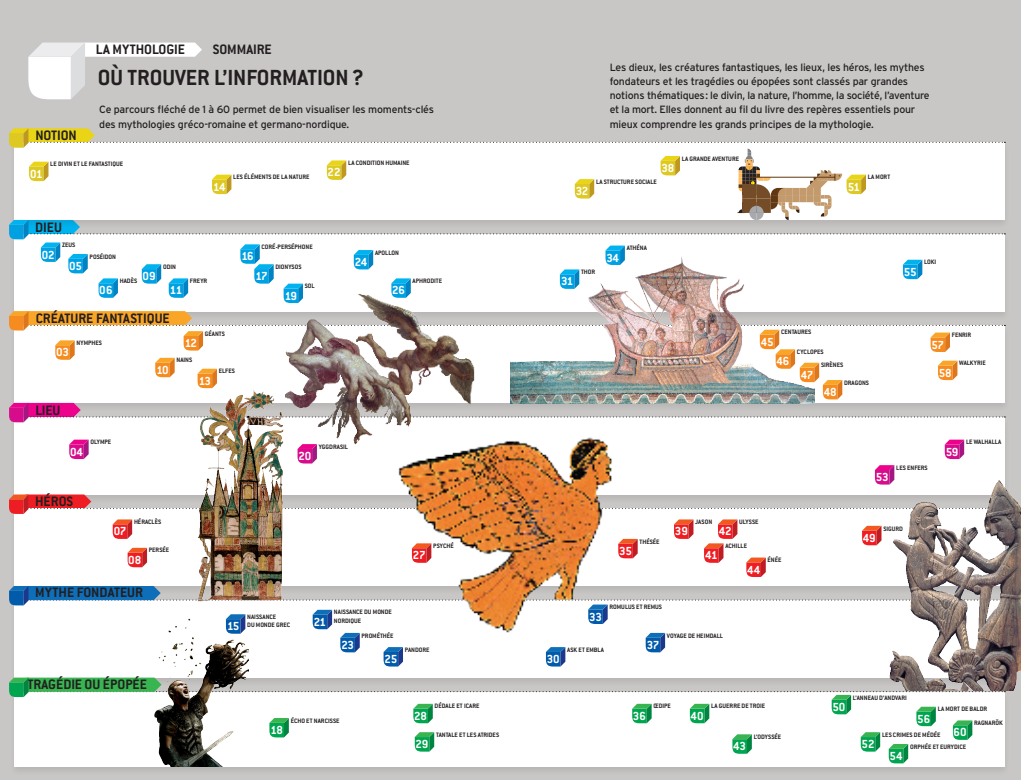
<style>
.page{position:relative;width:1021px;height:780px;background:#fff}
.page>*{position:absolute;margin:0;border:0;box-sizing:border-box;transform-origin:0 0}
.t1{font:700 24px "Conduit ITC";color:#231f20}
.t2{font:700 15px "Conduit ITC";color:#231f20}
.t3{font:700 12.8px "Conduit ITC";letter-spacing:-.02em;color:#fff}
.t4{font:10.5px/14.2px "Interstate";letter-spacing:-.02em;color:#231f20}
.t5{font:700 7px/8.4px "Conduit ITC";color:#231f20}
</style>
<div class="page">
<div style="left:0;top:0;width:1020px;height:780px;background:#c9c6c6"></div>
<div style="left:14px;top:600px;width:990px;height:77px;background:#fff"></div>
<div style="left:9px;top:690px;width:1001px;height:86px;background:#231f20;opacity:.1"></div>
<div style="left:14px;top:691px;width:990px;height:75px;background:#fff"></div>
<img style="left:163px;top:666px;width:85px;height:100px">
<div style="left:14px;top:234px;width:990px;height:77px;background:#fff"></div>
<div style="left:14px;top:417px;width:990px;height:77px;background:#fff"></div>
<div style="left:14px;top:508px;width:990px;height:78px;background:#fff"></div>
<img style="left:200px;top:422px;width:84px;height:164px">
<img style="left:879px;top:468px;width:141px;height:223px">
<img style="left:398px;top:437px;width:214px;height:149px">
<img style="left:591px;top:303px;width:138px;height:8px">
<svg style="left:297px;top:445px;width:20px;height:18px"></svg>
<svg style="left:874px;top:465px;width:20px;height:19px"></svg>
<svg style="left:944px;top:439px;width:20px;height:20px"></svg>
<svg style="left:69px;top:439px;width:20px;height:20px"></svg>
<img style="left:9px;top:494px;width:996px;height:83px">
<svg style="left:9px;top:128px;width:996px;height:175px"></svg>
<img style="left:9px;top:311px;width:996px;height:111px">
<svg style="left:9px;top:586px;width:996px;height:80px"></svg>
<svg style="left:28px;top:43px;width:174px;height:56px"></svg>
<svg style="left:9px;top:677px;width:996px;height:86px"></svg>
<img style="left:285px;top:292px;width:195px;height:153px">
<p class="t2" style="left:96px;top:41px;width:90px">LA MYTHOLOGIE</p>
<p class="t2" style="left:213px;top:41px;width:61px">SOMMAIRE</p>
<p class="t2" style="left:35px;top:126px;width:43px">NOTION</p>
<p class="t1" style="left:98px;top:63px;width:267px">OÙ TROUVER L’INFORMATION?</p>
<p class="t4" style="left:99px;top:103px;width:336px">Ce parcours fléché de 1 à 60 permet de bien visualiser les moments-clés des mythologies gréco-romaine et germano-nordique.</p>
<p class="t3" style="left:30px;top:166px;width:14px">01</p>
<p class="t5" style="left:50px;top:160px;width:74px">LE DIVIN ET LE FANTASTIQUE</p>
<p class="t2" style="left:35px;top:218px;width:28px">DIEU</p>
<p class="t3" style="left:213px;top:179px;width:14px">14</p>
<p class="t5" style="left:233px;top:173px;width:78px">LES ÉLÉMENTS DE LA NATURE</p>
<p class="t3" style="left:327px;top:165px;width:15px">22</p>
<p class="t5" style="left:348px;top:159px;width:63px">LA CONDITION HUMAINE</p>
<p class="t4" style="left:609px;top:60px;width:321px">Les dieux, les créatures fantastiques, les lieux, les héros, les mythes fondateurs et les tragédies ou épopées sont classés par grandes notions thématiques: le divin, la nature, l’homme, la société, l’aventure et la mort. Elles donnent au fil du livre des repères essentiels pour mieux comprendre les grands principes de la mythologie.</p>
<p class="t3" style="left:576px;top:184px;width:14px">32</p>
<p class="t3" style="left:661px;top:160px;width:15px">38</p>
<p class="t5" style="left:596px;top:177px;width:62px">LA STRUCTURE SOCIALE</p>
<p class="t5" style="left:681px;top:154px;width:59px">LA GRANDE AVENTURE</p>
<p class="t3" style="left:847px;top:179px;width:14px">51</p>
<p class="t5" style="left:867px;top:173px;width:24px">LA MORT</p>
<p class="t3" style="left:42px;top:247px;width:14px">02</p>
<p class="t5" style="left:62px;top:241px;width:14px">ZEUS</p>
<p class="t3" style="left:69px;top:258px;width:15px">05</p>
<p class="t5" style="left:90px;top:252px;width:28px">POSÉIDON</p>
<p class="t3" style="left:99px;top:283px;width:15px">06</p>
<p class="t5" style="left:120px;top:276px;width:37px">HADÈS <sup>09</sup></p>
<p class="t5" style="left:163px;top:262px;width:14px">ODIN</p>
<p class="t3" style="left:170px;top:283px;width:14px">11</p>
<p class="t5" style="left:190px;top:276px;width:19px">FREYR</p>
<p class="t5" style="left:261px;top:242px;width:53px">CORÉ-PERSÉPHONE</p>
<p class="t3" style="left:255px;top:269px;width:14px">17</p>
<p class="t3" style="left:241px;top:249px;width:14px">16</p>
<p class="t5" style="left:275px;top:262px;width:27px">DIONYSOS</p>
<p class="t3" style="left:285px;top:288px;width:14px">19</p>
<p class="t5" style="left:305px;top:282px;width:11px">SOL</p>
<p class="t5" style="left:375px;top:248px;width:25px">APOLLON</p>
<p class="t3" style="left:392px;top:283px;width:14px">26</p>
<p class="t3" style="left:355px;top:254px;width:14px">24</p>
<p class="t5" style="left:412px;top:276px;width:31px">APHRODITE</p>
<p class="t3" style="left:561px;top:274px;width:14px">31</p>
<p class="t5" style="left:581px;top:267px;width:16px">THOR</p>
<p class="t5" style="left:626px;top:244px;width:22px">ATHÉNA</p>
<p class="t3" style="left:606px;top:250px;width:14px">34</p>
<p class="t3" style="left:903px;top:264px;width:14px">55</p>
<p class="t5" style="left:924px;top:258px;width:14px">LOKI</p>
<p class="t2" style="left:36px;top:309px;width:75px">CRÉATURE FANTA</p>
<p class="t2" style="left:130px;top:309px;width:33px">STIQUE</p>
<p class="t3" style="left:56px;top:345px;width:14px">03</p>
<p class="t5" style="left:77px;top:338px;width:27px">NYMPHES</p>
<p class="t3" style="left:156px;top:362px;width:14px">10</p>
<p class="t3" style="left:185px;top:335px;width:14px">12</p>
<p class="t5" style="left:176px;top:356px;width:17px">NAINS</p>
<p class="t5" style="left:205px;top:329px;width:21px">GÉANTS</p>
<p class="t5" style="left:219px;top:367px;width:17px">ELFES</p>
<p class="t3" style="left:199px;top:373px;width:14px">13</p>
<p class="t3" style="left:760px;top:334px;width:14px">45</p>
<p class="t5" style="left:781px;top:328px;width:32px">CENTAURES</p>
<p class="t3" style="left:776px;top:354px;width:15px">46</p>
<p class="t5" style="left:797px;top:347px;width:8px">CYCLOP</p>
<p class="t5" style="left:817px;top:347px;width:8px">ES</p>
<p class="t3" style="left:800px;top:367px;width:14px">47</p>
<p class="t5" style="left:821px;top:361px;width:23px">SIRÈNES</p>
<p class="t5" style="left:844px;top:378px;width:26px">DRAGONS</p>
<p class="t3" style="left:931px;top:337px;width:14px">57</p>
<p class="t5" style="left:951px;top:331px;width:21px">FENRIR</p>
<p class="t5" style="left:959px;top:359px;width:28px">WALKYRIE</p>
<p class="t3" style="left:938px;top:365px;width:14px">58</p>
<p class="t3" style="left:823px;top:384px;width:15px">48</p>
<p class="t2" style="left:35px;top:401px;width:27px">LIEU</p>
<p class="t3" style="left:70px;top:444px;width:15px">04</p>
<p class="t5" style="left:90px;top:438px;width:22px">OLYMPE</p>
<p class="t3" style="left:298px;top:448px;width:14px">20</p>
<p class="t5" style="left:319px;top:442px;width:31px">YGGDRASIL</p>
<p class="t3" style="left:945px;top:444px;width:14px">59</p>
<p class="t5" style="left:966px;top:438px;width:37px">LE WALHALLA</p>
<p class="t5" style="left:896px;top:463px;width:33px">LES ENFERS</p>
<p class="t3" style="left:875px;top:469px;width:14px">53</p>
<p class="t2" style="left:35px;top:492px;width:39px">HÉROS</p>
<p class="t3" style="left:114px;top:524px;width:14px">07</p>
<p class="t5" style="left:134px;top:517px;width:28px">HÉRACLÈS</p>
<p class="t5" style="left:149px;top:546px;width:22px">PERSÉE</p>
<p class="t3" style="left:128px;top:552px;width:15px">08</p>
<p class="t3" style="left:413px;top:548px;width:14px">27</p>
<p class="t5" style="left:433px;top:541px;width:22px">PSYCHÉ</p>
<p class="t3" style="left:619px;top:543px;width:14px">35</p>
<p class="t5" style="left:639px;top:537px;width:21px">THÉSÉE</p>
<p class="t3" style="left:674px;top:524px;width:15px">39</p>
<p class="t5" style="left:695px;top:517px;width:18px">JASON</p>
<p class="t3" style="left:705px;top:548px;width:14px">41</p>
<p class="t5" style="left:739px;top:517px;width:21px">ULYSS E</p>
<p class="t3" style="left:718px;top:524px;width:14px">42</p>
<p class="t5" style="left:725px;top:541px;width:23px">ACHILLE</p>
<p class="t3" style="left:747px;top:562px;width:15px">44</p>
<p class="t5" style="left:767px;top:555px;width:15px">ÉNÉE</p>
<p class="t3" style="left:862px;top:530px;width:14px">49</p>
<p class="t5" style="left:883px;top:524px;width:21px">SIGURD</p>
<p class="t2" style="left:35px;top:583px;width:109px">MYTHE FONDATEUR</p>
<p class="t2" style="left:28px;top:675px;width:121px">TRAGÉDIE OU ÉPOPÉE</p>
<p class="t3" style="left:227px;top:618px;width:14px">15</p>
<p class="t5" style="left:247px;top:612px;width:44px">NAISSANCE<br>DU MONDE GREC</p>
<p class="t3" style="left:314px;top:614px;width:14px">21</p>
<p class="t5" style="left:334px;top:608px;width:59px">NAISSANCE DU MONDE<br>NORDIQUE</p>
<p class="t5" style="left:361px;top:631px;width:34px">PROMÉTHÉE</p>
<p class="t3" style="left:384px;top:651px;width:14px">25</p>
<p class="t3" style="left:341px;top:637px;width:14px">23</p>
<p class="t5" style="left:405px;top:645px;width:26px">PANDORE</p>
<p class="t3" style="left:546px;top:651px;width:15px">30</p>
<p class="t5" style="left:609px;top:602px;width:54px">ROMULUS ET REMUS</p>
<p class="t3" style="left:646px;top:637px;width:14px">37</p>
<p class="t3" style="left:589px;top:609px;width:14px">33</p>
<p class="t5" style="left:667px;top:631px;width:58px">VOYAGE DE HEIMDALL</p>
<p class="t5" style="left:567px;top:645px;width:38px">ASK ET EMBLA</p>
<p class="t5" style="left:853px;top:693px;width:55px">L’ANNEAU D’ANDVARI</p>
<p class="t3" style="left:270px;top:722px;width:14px">18</p>
<p class="t5" style="left:291px;top:716px;width:50px">ÉCHO ET NARCISSE</p>
<p class="t3" style="left:414px;top:708px;width:14px">28</p>
<p class="t5" style="left:434px;top:702px;width:46px">DÉDALE ET ICARE</p>
<p class="t5" style="left:436px;top:730px;width:64px">TANTALE ET LES ATRIDES</p>
<p class="t3" style="left:415px;top:736px;width:14px">29</p>
<p class="t3" style="left:633px;top:708px;width:15px">36</p>
<p class="t5" style="left:653px;top:702px;width:19px">ŒDIPE</p>
<p class="t3" style="left:690px;top:708px;width:15px">40</p>
<p class="t5" style="left:711px;top:702px;width:55px">LA GUERRE DE TROIE</p>
<p class="t3" style="left:733px;top:738px;width:14px">43</p>
<p class="t5" style="left:753px;top:732px;width:29px">L’ODYSSÉE</p>
<p class="t3" style="left:832px;top:699px;width:15px">50</p>
<p class="t3" style="left:861px;top:736px;width:15px">52</p>
<p class="t5" style="left:937px;top:704px;width:51px">LA MORT DE BALDR</p>
<p class="t3" style="left:953px;top:725px;width:15px">60</p>
<p class="t3" style="left:917px;top:711px;width:15px">56</p>
<p class="t5" style="left:974px;top:718px;width:30px">RAGNARÖK</p>
<p class="t5" style="left:882px;top:730px;width:60px">LES CRIMES DE MÉDÉE</p>
<p class="t3" style="left:889px;top:748px;width:14px">54</p>
<p class="t5" style="left:910px;top:742px;width:58px">ORPHÉE ET EURYDICE</p>
</div>
